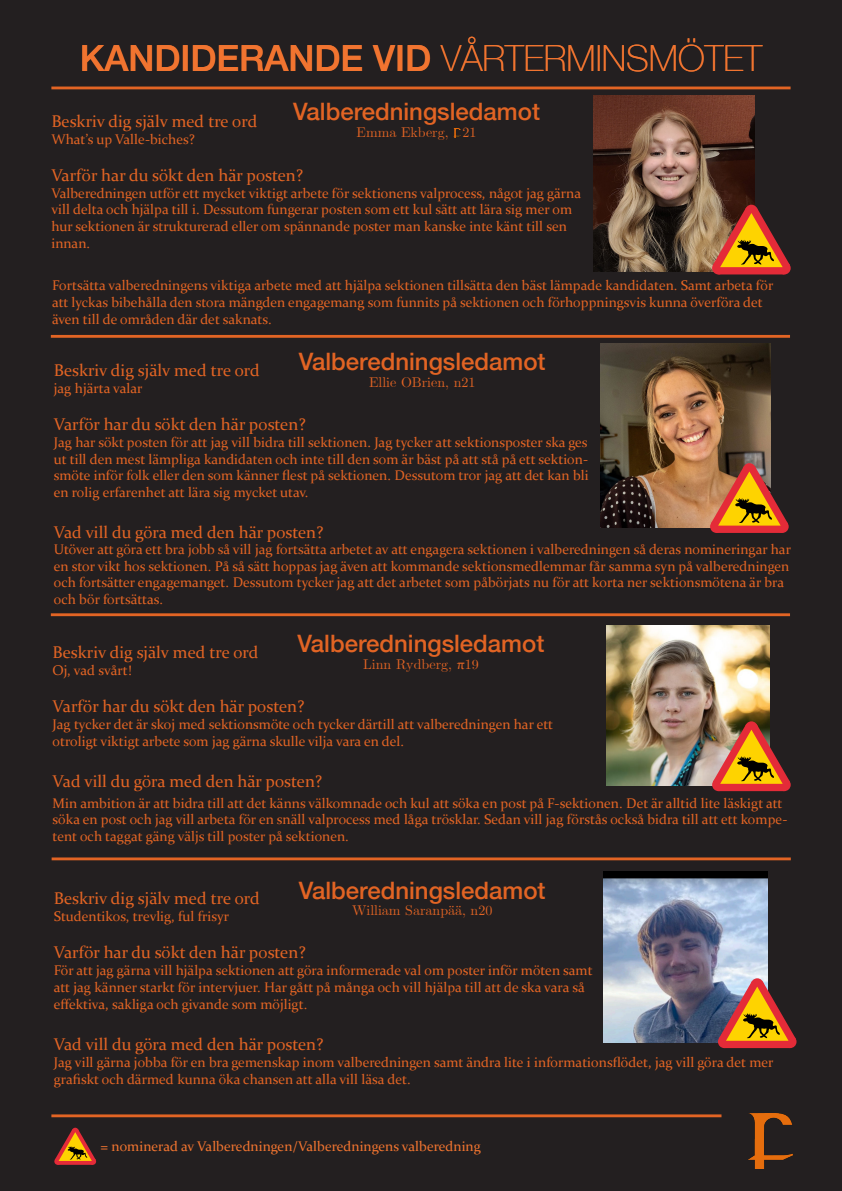
<style>
.page{position:relative;width:842px;height:1191px;background:#231f20}
.page>*{position:absolute;margin:0;border:0;box-sizing:border-box;transform-origin:0 0}
.t1{font:500 36px "Helvetica Neue";color:#f17430}
.t2{font:500 24px "Helvetica Neue";color:#e26424}
.t3{font:17px "Constantia";color:#e26424}
.t4{font:14px/16.8px "Constantia";color:#e26424}
.t5{font:14px "CMU Serif";color:#e26424}
.t6{font:14px "Constantia";color:#f17430}
.s1{font-weight:100}
.s2{font-family:"Constantia"}
</style>
<div class="page">
<hr style="left:51px;top:86px;width:739px;height:3px;background:#e26424">
<img style="left:748px;top:1113px;width:45px;height:55px">
<svg style="left:55px;top:1129px;width:41px;height:35px"></svg>
<hr style="left:51px;top:1114px;width:670px;height:3px;background:#e26424">
<hr style="left:51px;top:613px;width:739px;height:3px;background:#e26424">
<img style="left:600px;top:343px;width:170px;height:185px">
<img style="left:603px;top:872px;width:164px;height:170px">
<img style="left:607px;top:625px;width:162px;height:160px">
<hr style="left:52px;top:857px;width:739px;height:3px;background:#e26424">
<img style="left:594px;top:95px;width:161px;height:176px">
<svg style="left:453px;top:128px;width:8px;height:9px"></svg>
<hr style="left:51px;top:335px;width:739px;height:3px;background:#e26424">
<svg style="left:745px;top:205px;width:13px;height:12px"></svg>
<svg style="left:713px;top:208px;width:77px;height:66px"></svg>
<svg style="left:743px;top:463px;width:13px;height:13px"></svg>
<svg style="left:711px;top:466px;width:77px;height:67px;background:#ae6228"></svg>
<svg style="left:745px;top:721px;width:13px;height:13px"></svg>
<svg style="left:713px;top:724px;width:77px;height:67px"></svg>
<svg style="left:751px;top:978px;width:12px;height:13px"></svg>
<svg style="left:719px;top:981px;width:77px;height:67px"></svg>
<h1 class="t1" style="left:80px;top:29px;width:684px">KANDIDERANDE VID <span class="s1">VÅRTERMINSMÖTET</span></h1>
<p class="t2" style="left:293px;top:92px;width:248px">Valberedningsledamot</p>
<p class="t5" style="left:357px;top:124px;width:122px">Emma Ekberg, 21</p>
<p class="t3" style="left:51px;top:109px;width:207px">Beskriv dig själv med tre ord</p>
<p class="t4" style="left:51px;top:130px;width:145px">What’s up Valle-biches?</p>
<p class="t3" style="left:51px;top:163px;width:253px">Varför har du sökt den här posten?</p>
<p class="t4" style="left:51px;top:184px;width:531px">Valberedningen utför ett mycket viktigt arbete för sektionens valprocess, något jag gärna vill delta och hjälpa till i. Dessutom fungerar posten som ett kul sätt att lära sig mer om hur sektionen är strukturerad eller om spännande poster man kanske inte känt till sen innan.</p>
<p class="t4" style="left:52px;top:277px;width:723px">Fortsätta valberedningens viktiga arbete med att hjälpa sektionen tillsätta den bäst lämpade kandidaten. Samt arbeta för att lyckas bibehålla den stora mängden engagemang som funnits på sektionen och förhoppningsvis kunna överföra det även till de områden där det saknats.</p>
<p class="t2" style="left:299px;top:342px;width:248px">Valberedningsledamot</p>
<p class="t5" style="left:369px;top:374px;width:108px">Ellie OBrien, n21</p>
<p class="t3" style="left:54px;top:358px;width:207px">Beskriv dig själv med tre ord</p>
<p class="t4" style="left:54px;top:379px;width:90px">jag hjärta valar</p>
<p class="t3" style="left:54px;top:412px;width:253px">Varför har du sökt den här posten?</p>
<p class="t4" style="left:54px;top:433px;width:536px;text-align:justify">Jag har sökt posten för att jag vill bidra till sektionen. Jag tycker att sektionsposter ska ges ut till den mest lämpliga kandidaten och inte till den som är bäst på att stå på ett sektion&shy;smöte inför folk eller den som känner flest på sektionen. Dessutom tror jag att det kan bli en rolig erfarenhet att lära sig mycket utav.</p>
<p class="t3" style="left:54px;top:520px;width:271px">Vad vill du göra med den här posten?</p>
<p class="t4" style="left:54px;top:540px;width:739px">Utöver att göra ett bra jobb så vill jag fortsätta arbetet av att engagera sektionen i valberedningen så deras nomineringar har en stor vikt hos sektionen. På så sätt hoppas jag även att kommande sektionsmedlemmar får samma syn på valberedningen och fortsätter engagemanget. Dessutom tycker jag att det arbetet som påbörjats nu för att korta ner sektionsmötena är bra och bör fortsättas.</p>
<p class="t2" style="left:298px;top:624px;width:248px">Valberedningsledamot</p>
<p class="t5" style="left:363px;top:656px;width:117px">Linn Rydberg, <span class="s2">π</span>19</p>
<p class="t3" style="left:53px;top:641px;width:207px">Beskriv dig själv med tre ord</p>
<p class="t4" style="left:53px;top:661px;width:81px">Oj, vad svårt!</p>
<p class="t3" style="left:53px;top:695px;width:253px">Varför har du sökt den här posten?</p>
<p class="t4" style="left:53px;top:715px;width:502px">Jag tycker det är skoj med sektionsmöte och tycker därtill att valberedningen har ett otroligt viktigt arbete som jag gärna skulle vilja vara en del.</p>
<p class="t3" style="left:53px;top:769px;width:271px">Vad vill du göra med den här posten?</p>
<p class="t4" style="left:53px;top:794px;width:736px">Min ambition är att bidra till att det känns välkomnade och kul att söka en post på F-sektionen. Det är alltid lite läskigt att söka en post och jag vill arbeta för en snäll valprocess med låga trösklar. Sedan vill jag förstås också bidra till att ett kompe&shy;tent och taggat gäng väljs till poster på sektionen.</p>
<p class="t2" style="left:299px;top:870px;width:248px">Valberedningsledamot</p>
<p class="t5" style="left:352px;top:902px;width:142px">William Saranpää, n20</p>
<p class="t3" style="left:54px;top:887px;width:207px">Beskriv dig själv med tre ord</p>
<p class="t4" style="left:54px;top:907px;width:177px">Studentikos, trevlig, ful frisyr</p>
<p class="t3" style="left:54px;top:941px;width:253px">Varför har du sökt den här posten?</p>
<p class="t4" style="left:54px;top:961px;width:540px">För att jag gärna vill hjälpa sektionen att göra informerade val om poster inför möten samt att jag känner starkt för intervjuer. Har gått på många och vill hjälpa till att de ska vara så effektiva, sakliga och givande som möjligt.</p>
<p class="t3" style="left:54px;top:1032px;width:271px">Vad vill du göra med den här posten?</p>
<p class="t4" style="left:54px;top:1053px;width:721px">Jag vill gärna jobba för en bra gemenskap inom valberedningen samt ändra lite i informationsflödet, jag vill göra det mer grafiskt och därmed kunna öka chansen att alla vill läsa det.</p>
<p class="t6" style="left:100px;top:1137px;width:382px">= nominerad av Valberedningen/Valberedningens valberedning</p>
</div>
